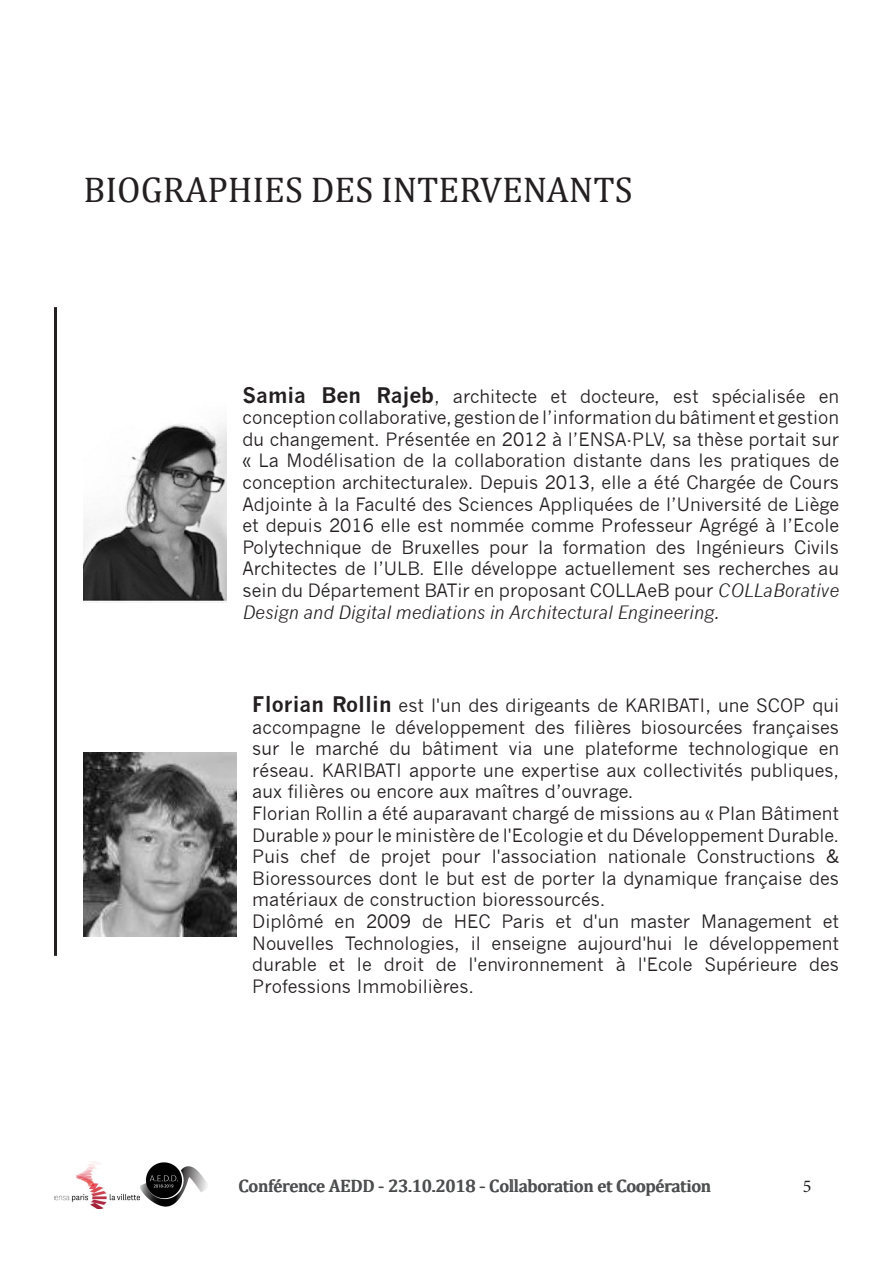
<style>
.page{position:relative;width:893px;height:1263px;background:#fff}
.page>*{position:absolute;margin:0;border:0;box-sizing:border-box;transform-origin:0 0}
.t1{font:36px "Cambria";color:#231f20}
.t2{font:18px/21.6px "News Gothic";color:#231f20;text-align:justify}
.t3{font:18px "Cambria";color:#494a4b}
.t4{font:18px "Minion Pro";color:#231f20}
.s1{font-weight:700;font-size:21px}
.s2{font-style:italic}
</style>
<div class="page">
<hr style="left:54px;top:307px;width:3px;height:649px;background:#231f20">
<img style="left:55px;top:1161px;width:152px;height:48px">
<img style="left:84px;top:753px;width:153px;height:183px">
<img style="left:84px;top:424px;width:143px;height:177px">
<h1 class="t1" style="left:84px;top:169px;width:551px">BIOGRAPHIES DES INTERVENANTS</h1>
<p class="t2" style="left:243px;top:385px;width:598px"><span class="s1">Samia Ben Rajeb</span>, architecte et docteure, est spécialisée en conception collaborative, gestion de l’information du bâtiment et gestion du changement. Présentée en 2012 à l’ENSA-PLV, sa thèse portait sur « La Modélisation de la collaboration distante dans les pratiques de conception architecturale». Depuis 2013, elle a été Chargée de Cours Adjointe à la Faculté des Sciences Appliquées de l’Université de Liège et depuis 2016 elle est nommée comme Professeur Agrégé à l’Ecole Polytechnique de Bruxelles pour la formation des Ingénieurs Civils Architectes de l’ULB. Elle développe actuellement ses recherches au sein du Département BATir en proposant COLLAeB pour <span class="s2">COLLaBorative Design and Digital mediations in Architectural Engineering.</span></p>
<p class="t2" style="left:252px;top:695px;width:588px;text-align:left"><span class="s1">Florian Rollin</span> est l'un des dirigeants de KARIBATI, une SCOP qui accompagne le développement des filières biosourcées françaises sur le marché du bâtiment via une plateforme technologique en réseau. KARIBATI apporte une expertise aux collectivités publiques, aux filières ou encore aux maîtres d’ouvrage.<br>Florian Rollin a été auparavant chargé de missions au « Plan Bâtiment Durable » pour le ministère de l'Ecologie et du Développement Durable.<br>Puis chef de projet pour l'association nationale Constructions &amp; Bioressources dont le but est de porter la dynamique française des matériaux de construction bioressourcés.<br>Diplômé en 2009 de HEC Paris et d'un master Management et Nouvelles Technologies, il enseigne aujourd'hui le développement durable et le droit de l'environnement à l'Ecole Supérieure des Professions Immobilières.</p>
<p class="t3" style="left:239px;top:1175px;width:474px">Conférence AEDD - 23.10.2018 - Collaboration et Coopération</p>
<p class="t4" style="left:803px;top:1174px;width:10px">5</p>
</div>
